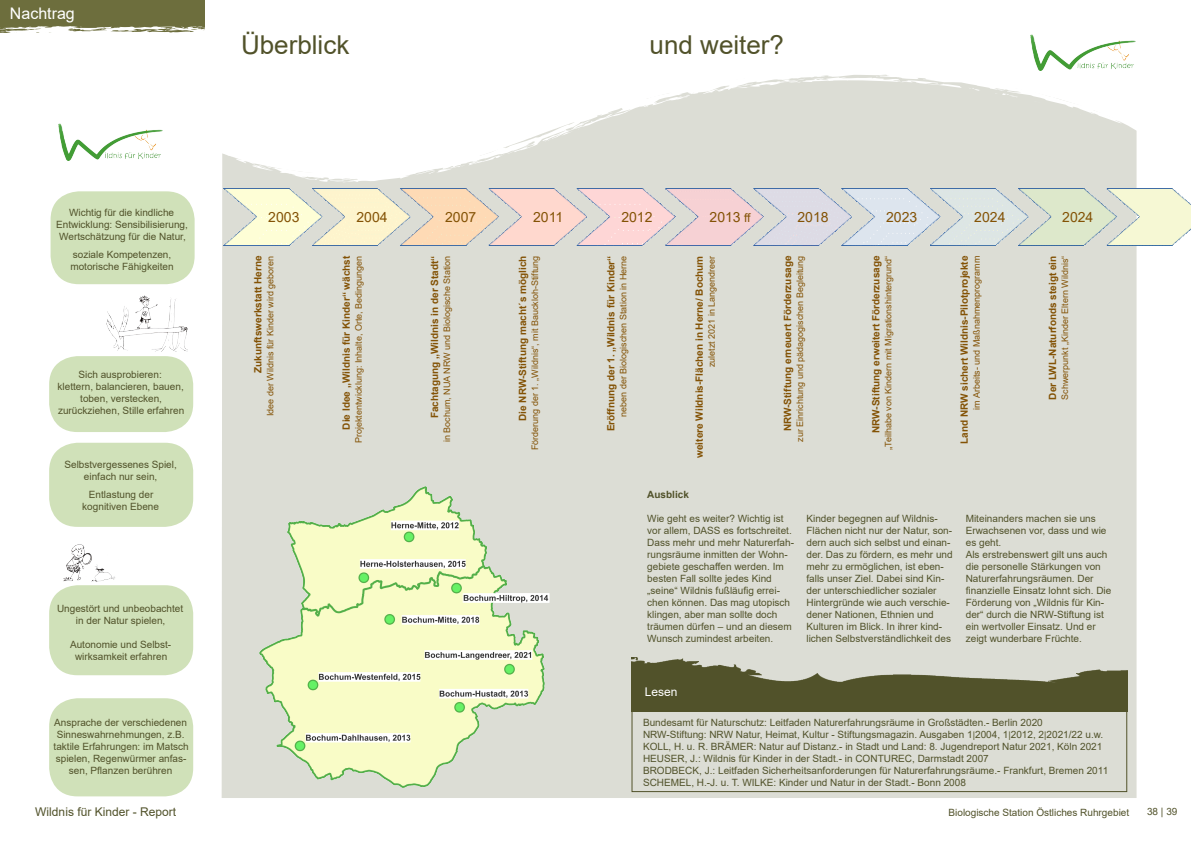
<style>
.page{position:relative;width:1191px;height:842px;background:#fff}
.page>*{position:absolute;margin:0;border:0;box-sizing:border-box;transform-origin:0 0}
.t1{font:26px "Arial";color:#51522a}
.t2{font:16px "Arial";color:#fff}
.t3{font:14px "Arial";color:#835205}
.t4{font:12px "Arial";color:#51522a}
.t5{font:12px "Arial";color:#fff}
.t6{font:10px/12px "Arial";color:#51522a;text-align:center}
.t7{font:700 10px "Arial";color:#835205}
.t8{font:700 10px "Arial";color:#51522a}
.t9{font:9px "Arial";color:#835205}
.s1{font-size:12px}
.s2{font-size:10px}
.s3{font-size:9px}
</style>
<div class="page">
<div style="left:0;top:0;width:205px;height:33px;background:#6d6e3d"></div>
<svg style="left:0;top:26px;width:205px;height:7px"></svg>
<div style="left:222px;top:127px;width:914px;height:671px;background:#dcddd5"></div>
<svg style="left:261px;top:87px;width:870px;height:95px;fill:#dcddd5"></svg>
<svg style="left:222px;top:150px;width:54px;height:21px"></svg>
<svg style="left:461px;top:164px;width:7px;height:3px"></svg>
<svg style="left:381px;top:164px;width:17px;height:10px"></svg>
<svg style="left:415px;top:164px;width:21px;height:11px"></svg>
<svg style="left:444px;top:155px;width:10px;height:4px"></svg>
<svg style="left:504px;top:136px;width:32px;height:10px"></svg>
<svg style="left:485px;top:144px;width:7px;height:7px"></svg>
<svg style="left:611px;top:104px;width:11px;height:10px"></svg>
<svg style="left:550px;top:108px;width:52px;height:30px"></svg>
<svg style="left:656px;top:101px;width:9px;height:3px"></svg>
<svg style="left:683px;top:95px;width:5px;height:3px"></svg>
<svg style="left:650px;top:87px;width:9px;height:2px"></svg>
<svg style="left:702px;top:74px;width:284px;height:20px"></svg>
<svg style="left:994px;top:90px;width:51px;height:14px"></svg>
<svg style="left:1106px;top:114px;width:16px;height:5px"></svg>
<img style="left:223px;top:188px;width:968px;height:57px">
<img style="left:260px;top:487px;width:292px;height:300px">
<div style="left:51px;top:191px;width:144px;height:93px;background:#d0e1b9;border-radius:28px"></div>
<div style="left:49px;top:443px;width:144px;height:84px;background:#d0e1b9;border-radius:28px"></div>
<div style="left:49px;top:698px;width:144px;height:98px;background:#d0e1b9;border-radius:28px"></div>
<div style="left:49px;top:585px;width:144px;height:90px;background:#d0e1b9;border-radius:28px"></div>
<img style="left:63px;top:544px;width:59px;height:45px">
<div style="left:49px;top:356px;width:144px;height:76px;background:#d0e1b9;border-radius:28px"></div>
<img style="left:106px;top:295px;width:81px;height:57px">
<img style="left:1030px;top:34px;width:105px;height:37px">
<img style="left:58px;top:123px;width:105px;height:37px">
<img style="left:631px;top:657px;width:496px;height:54px">
<div style="left:631px;top:707px;width:496px;height:85px;border:1px solid #51522a"></div>
<h2 class="t2" style="left:10px;top:2px;width:66px">Nachtrag</h2>
<h1 class="t1" style="left:241px;top:27px;width:110px">Überblick</h1>
<h1 class="t1" style="left:649px;top:27px;width:136px">und weiter?</h1>
<p class="t6" style="left:56px;top:207px;width:133px">Wichtig für die kindliche<br>Entwicklung: Sensibilisierung,<br>Wertschätzung für die Natur,</p>
<p class="t6" style="left:70px;top:249px;width:105px;text-align:left">soziale Kompetenzen, motorische Fähigkeiten</p>
<p class="t6" style="left:58px;top:369px;width:128px">Sich ausprobieren:<br>klettern, balancieren, bauen, toben, verstecken, zurückziehen, Stille erfahren</p>
<p class="t6" style="left:64px;top:459px;width:114px">Selbstvergessenes Spiel, einfach nur sein,</p>
<p class="t6" style="left:82px;top:489px;width:78px">Entlastung der kognitiven Ebene</p>
<p class="t6" style="left:57px;top:603px;width:128px">Ungestört und unbeobachtet in der Natur spielen,</p>
<p class="t6" style="left:70px;top:639px;width:103px">Autonomie und Selbst&shy;wirksamkeit erfahren</p>
<p class="t6" style="left:54px;top:717px;width:137px">Ansprache der verschiedenen<br>Sinneswahrnehmungen, z.B. taktile Erfahrungen: im Matsch spielen, Regenwürmer anfas&shy;sen, Pflanzen berühren</p>
<h3 class="t3" style="left:268px;top:208px;width:33px">2003</h3>
<h3 class="t3" style="left:356px;top:208px;width:33px">2004</h3>
<h3 class="t3" style="left:445px;top:208px;width:33px">2007</h3>
<h3 class="t3" style="left:533px;top:208px;width:32px">2011</h3>
<h3 class="t3" style="left:621px;top:208px;width:33px">2012</h3>
<h3 class="t3" style="left:709px;top:208px;width:43px">2013 <span class="s1">ff</span></h3>
<h3 class="t3" style="left:797px;top:208px;width:33px">2018</h3>
<h3 class="t3" style="left:886px;top:208px;width:33px">2023</h3>
<h3 class="t3" style="left:974px;top:208px;width:33px">2024</h3>
<h3 class="t3" style="left:1062px;top:208px;width:33px">2024</h3>
<p class="t7" style="left:692px;top:458px;width:204px;rotate:-90deg">weitere Wildnis-Flächen in Herne/ Bochum</p>
<p class="t9" style="left:705px;top:367px;width:113px;rotate:-90deg">zuletzt 2021 in Langendreer</p>
<p class="t7" style="left:339px;top:429px;width:175px;rotate:-90deg">Die Idee „Wildnis für Kinder“ wächst</p>
<p class="t9" style="left:352px;top:443px;width:189px;rotate:-90deg">Projektentwicklung: Inhalte, Orte, Bedingungen</p>
<p class="t7" style="left:1045px;top:400px;width:145px;rotate:-90deg">Der LWL-Naturfonds steigt ein</p>
<p class="t9" style="left:1058px;top:400px;width:146px;rotate:-90deg">Schwerpunkt „Kinder Eltern Wildnis“</p>
<p class="t7" style="left:957px;top:444px;width:190px;rotate:-90deg">Land NRW sichert Wildnis-Pilotprojekte</p>
<p class="t9" style="left:970px;top:410px;width:156px;rotate:-90deg">im Arbeits- und Maßnahmenprogramm</p>
<p class="t7" style="left:251px;top:373px;width:119px;rotate:-90deg">Zukunftswerkstatt Herne</p>
<p class="t9" style="left:264px;top:416px;width:162px;rotate:-90deg">Idee der Wildnis für Kinder wird geboren</p>
<p class="t7" style="left:869px;top:433px;width:179px;rotate:-90deg">NRW-Stiftung erweitert Förderzusage</p>
<p class="t9" style="left:882px;top:450px;width:196px;rotate:-90deg"><span class="s2">„</span>Teilhabe von Kindern mit Migrationshintergrund“</p>
<p class="t7" style="left:780px;top:431px;width:177px;rotate:-90deg">NRW-Stiftung erneuert Förderzusage</p>
<p class="t9" style="left:794px;top:442px;width:188px;rotate:-90deg">zur Einrichtung und pädagogischen Begleitung</p>
<p class="t7" style="left:604px;top:431px;width:177px;rotate:-90deg">Eröffnung der 1. „Wildnis für Kinder“</p>
<p class="t9" style="left:617px;top:417px;width:163px;rotate:-90deg">neben der Biologischen Station in Herne</p>
<p class="t7" style="left:427px;top:418px;width:164px;rotate:-90deg">Fachtagung „Wildnis in der Stadt“</p>
<p class="t9" style="left:441px;top:442px;width:188px;rotate:-90deg">in Bochum, NUA NRW und Biologische Station</p>
<p class="t7" style="left:516px;top:421px;width:167px;rotate:-90deg">Die NRW-Stiftung macht´s möglich</p>
<p class="t9" style="left:529px;top:450px;width:196px;rotate:-90deg">Förderung der 1. „Wildnis“, mit Bauckloh-Stiftung</p>
<p class="t8" style="left:647px;top:488px;width:43px">Ausblick</p>
<p class="t6" style="left:647px;top:513px;width:148px;text-align:left">Wie geht es weiter? Wichtig ist vor allem, DASS es fortschreitet.<br>Dass mehr und mehr Naturerfah&shy;rungsräume inmitten der Wohn&shy;gebiete geschaffen werden. Im besten Fall sollte jedes Kind „seine“ Wildnis fußläufig errei&shy;chen können. Das mag utopisch klingen, aber man sollte doch träumen dürfen – und an diesem<br>Wunsch zumindest arbeiten.</p>
<p class="t6" style="left:806px;top:513px;width:148px;text-align:left">Kinder begegnen auf Wildnis-<br>Flächen nicht nur der Natur, son&shy;dern auch sich selbst und einan&shy;der. Das zu fördern, es mehr und mehr zu ermöglichen, ist eben&shy;falls unser Ziel. Dabei sind Kin&shy;der unterschiedlicher sozialer<br>Hintergründe wie auch verschie&shy;dener Nationen, Ethnien und<br>Kulturen im Blick. In ihrer kind&shy;lichen Selbstverständlichkeit des</p>
<p class="t6" style="left:965px;top:513px;width:147px;text-align:left">Miteinanders machen sie uns<br>Erwachsenen vor, dass und wie es geht.<br>Als erstrebenswert gilt uns auch die personelle Stärkungen von<br>Naturerfahrungsräumen. Der finanzielle Einsatz lohnt sich. Die<br>Förderung von „Wildnis für Kin&shy;der“ durch die NRW-Stiftung ist ein wertvoller Einsatz. Und er zeigt wunderbare Früchte.</p>
<p class="t5" style="left:645px;top:684px;width:34px">Lesen</p>
<p class="t6" style="left:643px;top:717px;width:467px;text-align:left">Bundesamt für Naturschutz: Leitfaden Naturerfahrungsräume in Großstädten.- Berlin 2020<br>NRW-Stiftung: NRW Natur, Heimat, Kultur - Stiftungsmagazin. Ausgaben 1<span class="s3">|</span>2004, 1<span class="s3">|</span>2012, 2<span class="s3">|</span>2021/22 u.w.<br>KOLL, H. u. R. BRÄMER: Natur auf Distanz.- in Stadt und Land: 8. Jugendreport Natur 2021, Köln 2021<br>HEUSER, J.: Wildnis für Kinder in der Stadt.- in CONTUREC, Darmstadt 2007<br>BRODBECK, J.: Leitfaden Sicherheitsanforderungen für Naturerfahrungsräume.- Frankfurt, Bremen 2011<br>SCHEMEL, H.-J. u. T. WILKE: Kinder und Natur in der Stadt.- Bonn 2008</p>
<p class="t4" style="left:35px;top:804px;width:142px">Wildnis für Kinder - Report</p>
<p class="t6" style="left:948px;top:807px;width:182px">Biologische Station Östliches Ruhrgebiet</p>
<p class="t6" style="left:1147px;top:806px;width:32px">38 | 39</p>
</div>
